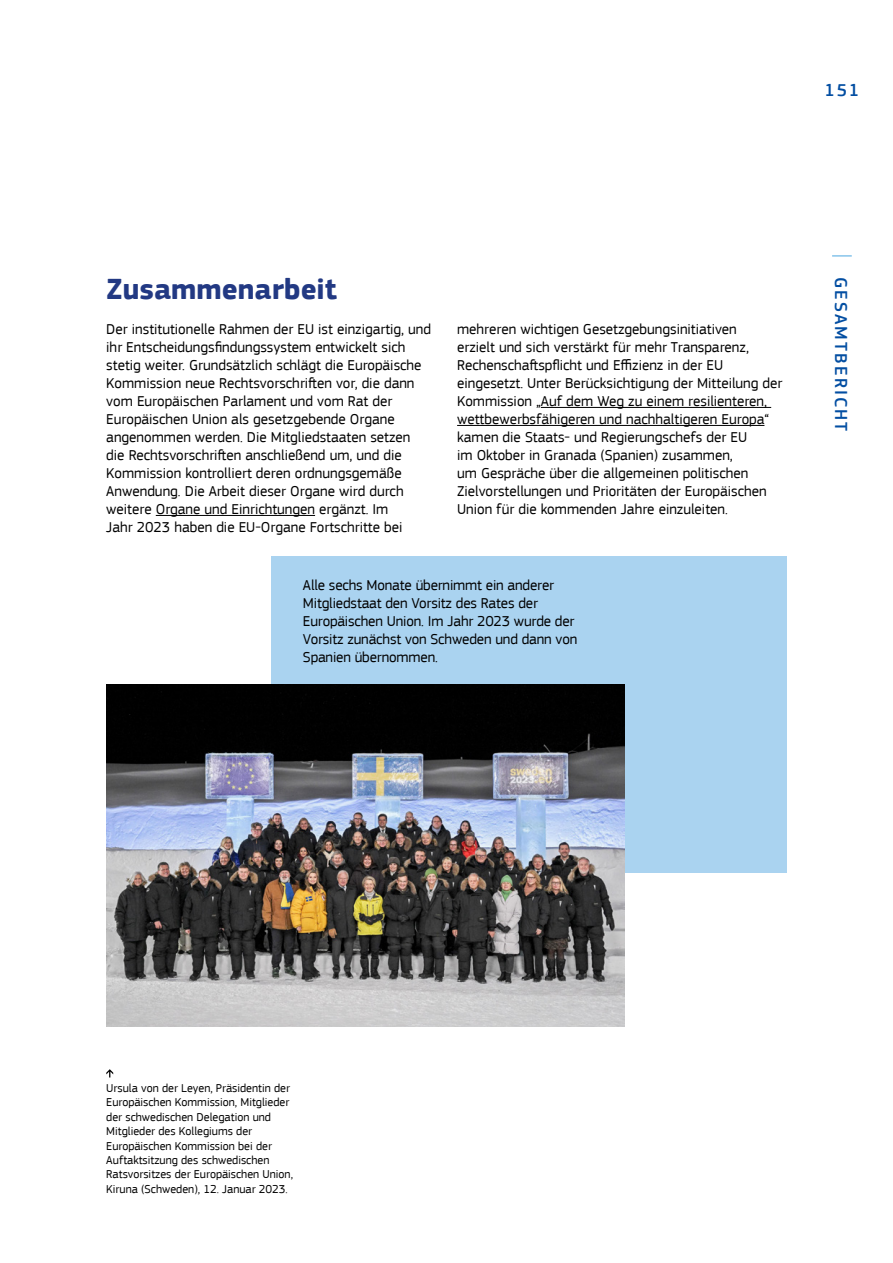
<style>
.page{position:relative;width:893px;height:1263px;background:#fff}
.page>*{position:absolute;margin:0;border:0;box-sizing:border-box;transform-origin:0 0}
.Heading__h2{font:700 30px "EC Square Sans Pro";color:#223983}
.t1{font:500 18px "EC Square Sans Pro";letter-spacing:.12em;color:#034ea2}
.Body_Text{font:15px/18px "EC Square Sans Pro";color:#000}
.t2{font:12px/14.4px "EC Square Sans Pro";color:#000}
</style>
<div class="page">
<hr style="left:832px;top:255px;width:20px;height:2px;background:#86c4eb">
<div style="left:271px;top:557px;width:516px;height:316px;background:#aad3f0"></div>
<hr style="left:156px;top:515px;width:159px;height:1px;background:#000">
<hr style="left:541px;top:407px;width:230px;height:1px;background:#000">
<hr style="left:457px;top:425px;width:307px;height:1px;background:#000">
<img style="left:106px;top:685px;width:518px;height:342px">
<svg style="left:106px;top:1069px;width:7px;height:8px"></svg>
<p class="t1" style="left:825px;top:80px;width:36px">151</p>
<h2 class="Heading__h2" style="left:106px;top:271px;width:232px">Zusammenarbeit</h2>
<p class="Body_Text" style="left:106px;top:320px;width:326px">Der institutionelle Rahmen der EU ist einzigartig, und ihr Entscheidungsfindungssystem entwickelt sich stetig weiter. Grundsätzlich schlägt die Europäische Kommission neue Rechtsvorschriften vor, die dann vom Europäischen Parlament und vom Rat der Europäischen Union als gesetzgebende Organe angenommen werden. Die Mitgliedstaaten setzen die Rechtsvorschriften anschließend um, und die Kommission kontrolliert deren ordnungsgemäße Anwendung. Die Arbeit dieser Organe wird durch weitere Organe und Einrichtungen ergänzt. Im<br>Jahr 2023 haben die EU-Organe Fortschritte bei</p>
<p class="Body_Text" style="left:457px;top:320px;width:327px">mehreren wichtigen Gesetzgebungsinitiativen<br>erzielt und sich verstärkt für mehr Transparenz, Rechenschaftspflicht und Effizienz in der EU eingesetzt. Unter Berücksichtigung der Mitteilung der Kommission „Auf dem Weg zu einem resilienteren, wettbewerbsfähigeren und nachhaltigeren Europa“ kamen die Staats- und Regierungschefs der EU<br>im Oktober in Granada (Spanien) zusammen,<br>um Gespräche über die allgemeinen politischen Zielvorstellungen und Prioritäten der Europäischen Union für die kommenden Jahre einzuleiten.</p>
<p class="Body_Text" style="left:303px;top:577px;width:276px">Alle sechs Monate übernimmt ein anderer Mitgliedstaat den Vorsitz des Rates der Europäischen Union. Im Jahr 2023 wurde der Vorsitz zunächst von Schweden und dann von Spanien übernommen.</p>
<p class="t1" style="left:852px;top:277px;width:156px;rotate:90deg">GESAMTBERICHT</p>
<p class="t2" style="left:106px;top:1081px;width:188px">Ursula von der Leyen, Präsidentin der Europäischen Kommission, Mitglieder der schwedischen Delegation und Mitglieder des Kollegiums der Europäischen Kommission bei der Auftaktsitzung des schwedischen Ratsvorsitzes der Europäischen Union, Kiruna (Schweden), 12. Januar 2023.</p>
</div>
